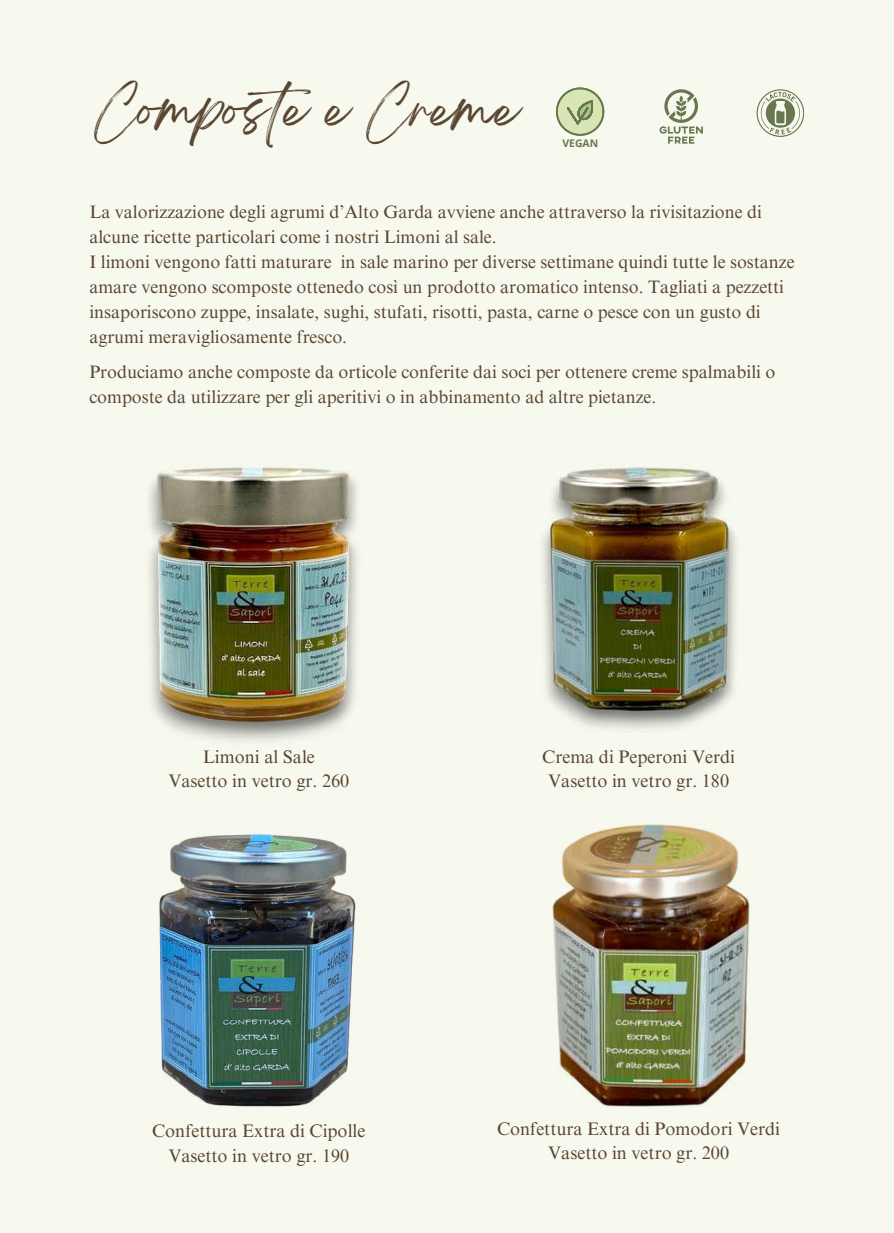
<style>
.page{position:relative;width:894px;height:1233px;background:#fff}
.page>*{position:absolute;margin:0;border:0;box-sizing:border-box;transform-origin:0 0}
.t1{font:45px "Breathing";color:#5a4631}
.t2{font:18.15px/24.8px "Times NRMT Pro";color:#5a4631;text-align:center}
.t3{font:18px/25px "Times NRMT Pro";color:#5a4631}
.t4{font:700 10.5px "Open Sans";color:#67774f}
</style>
<div class="page">
<div style="left:0;top:0;width:893px;height:1233px;background:#f7f9ef"></div>
<svg style="left:659px;top:89px;width:43px;height:54px"></svg>
<svg style="left:756px;top:89px;width:47px;height:48px"></svg>
<svg style="left:556px;top:88px;width:48px;height:48px"></svg>
<img style="left:149px;top:467px;width:208px;height:274px">
<img style="left:542px;top:467px;width:195px;height:262px">
<img style="left:159px;top:834px;width:197px;height:274px">
<img style="left:552px;top:824px;width:198px;height:283px">
<h1 class="t1" style="left:95px;top:96px;width:425px">Composte e Creme</h1>
<p class="t4" style="left:562px;top:136px;width:38px">VEGAN</p>
<p class="t3" style="left:89px;top:201px;width:706px">La valorizzazione degli agrumi d’Alto Garda avviene anche attraverso la rivisitazione di alcune ricette particolari come i nostri Limoni al sale.<br>I limoni vengono fatti maturare in sale marino per diverse settimane quindi tutte le sostanze amare vengono scomposte ottenedo così un prodotto aromatico intenso. Tagliati a pezzetti insaporiscono zuppe, insalate, sughi, stufati, risotti, pasta, carne o pesce con un gusto di agrumi meravigliosamente fresco.</p>
<p class="t3" style="left:89px;top:361px;width:687px">Produciamo anche composte da orticole conferite dai soci per ottenere creme spalmabili o composte da utilizzare per gli aperitivi o in abbinamento ad altre pietanze.</p>
<p class="t2" style="left:168px;top:746px;width:182px">Limoni al Sale<br>Vasetto in vetro gr. 260</p>
<p class="t2" style="left:542px;top:746px;width:194px">Crema di Peperoni Verdi<br>Vasetto in vetro gr. 180</p>
<p class="t2" style="left:152px;top:1120px;width:215px">Confettura Extra di Cipolle<br>Vasetto in vetro gr. 190</p>
<p class="t2" style="left:497px;top:1118px;width:284px">Confettura Extra di Pomodori Verdi<br>Vasetto in vetro gr. 200</p>
</div>
